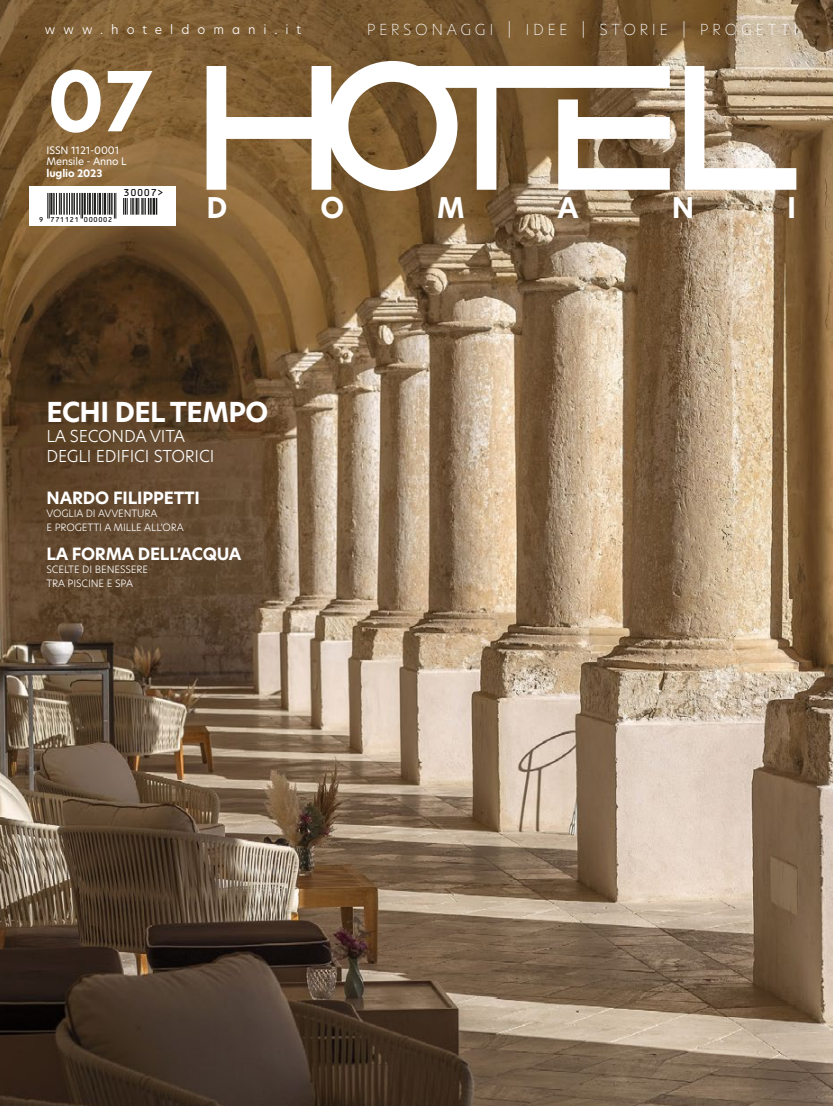
<style>
.page{position:relative;width:833px;height:1106px;background:#fff}
.page>*{position:absolute;margin:0;border:0;box-sizing:border-box;transform-origin:0 0}
.t1{font:700 80.88px "New Hero";color:#fff}
.t2{font:700 28px "New Hero";color:#fff}
.t3{font:700 27px "New Hero";letter-spacing:-.02em;color:#fff}
.t4{font:700 16.62px "New Hero";letter-spacing:-.01em;color:#fff}
.t5{font:300 16.12px/20.2px "New Hero";letter-spacing:-.01em;color:#fff}
.t6{font:200 15px "New Hero";letter-spacing:.245em;color:#fff}
.t7{font:300 12.5px "New Hero";letter-spacing:.64em;color:#fff}
.t8{font:10.12px/11.5px "New Hero";letter-spacing:-.01em;color:#fff}
.t9{font:700 10.12px "New Hero";letter-spacing:-.01em;color:#fff}
.t10{font:300 10px/13.6px "New Hero";letter-spacing:-.01em;color:#fff}
.t11{font:9.5px "OCRB";color:#000}
.t12{font:6.75px "OCRB";color:#000}
</style>
<div class="page">
<img style="left:0;top:0;width:833px;height:1106px">
<svg style="left:327px;top:61px;width:130px;height:130px"></svg>
<svg style="left:207px;top:66px;width:589px;height:124px"></svg>
<svg style="left:547px;top:66px;width:123px;height:124px"></svg>
<div style="left:29px;top:186px;width:147px;height:39px;background:#fff"></div>
<svg style="left:47px;top:193px;width:3px;height:25px"></svg>
<hr style="left:50px;top:193px;width:2px;height:22px;background:#1d1d1b">
<hr style="left:53px;top:193px;width:2px;height:22px;background:#1d1d1b">
<svg style="left:56px;top:193px;width:4px;height:22px"></svg>
<hr style="left:60px;top:193px;width:2px;height:22px;background:#1d1d1b">
<hr style="left:63px;top:193px;width:2px;height:22px;background:#1d1d1b">
<hr style="left:66px;top:193px;width:2px;height:22px;background:#1d1d1b">
<svg style="left:69px;top:193px;width:1px;height:22px"></svg>
<hr style="left:71px;top:193px;width:2px;height:22px;background:#1d1d1b">
<hr style="left:73px;top:193px;width:2px;height:22px;background:#1d1d1b">
<hr style="left:76px;top:193px;width:2px;height:22px;background:#1d1d1b">
<svg style="left:79px;top:193px;width:37px;height:25px"></svg>
<svg style="left:123px;top:198px;width:34px;height:17px"></svg>
<p class="t7" style="left:45px;top:21px;width:258px">www.hoteldomani.it</p>
<h3 class="t6" style="left:367px;top:19px;width:432px">PERSONAGGI | IDEE | STORIE | PROGETTI</h3>
<h1 class="t1" style="left:47px;top:47px;width:107px">07</h1>
<p class="t8" style="left:46px;top:144px;width:82px">ISSN 1121-0001<br>Mensile - Anno L</p>
<p class="t9" style="left:46px;top:166px;width:58px">luglio 2023</p>
<p class="t12" style="left:39px;top:216px;width:75px">9 771121 000002</p>
<p class="t11" style="left:123px;top:188px;width:42px">30007&gt;</p>
<h2 class="t2" style="left:207px;top:189px;width:22px">D</h2>
<h2 class="t2" style="left:320px;top:189px;width:25px">O</h2>
<h2 class="t2" style="left:437px;top:189px;width:29px">M</h2>
<h2 class="t2" style="left:557px;top:189px;width:23px">A</h2>
<h2 class="t2" style="left:672px;top:189px;width:24px">N</h2>
<h2 class="t2" style="left:787px;top:189px;width:11px">I</h2>
<h3 class="t3" style="left:46px;top:393px;width:223px">ECHI DEL TEMPO</h3>
<h3 class="t5" style="left:46px;top:425px;width:169px">LA SECONDA VITA<br>DEGLI EDIFICI STORICI</h3>
<h3 class="t4" style="left:46px;top:486px;width:155px">NARDO FILIPPETTI</h3>
<p class="t10" style="left:46px;top:507px;width:139px">VOGLIA DI AVVENTURA<br>E PROGETTI A MILLE ALL’ORA</p>
<h3 class="t4" style="left:46px;top:542px;width:196px">LA FORMA DELL’ACQUA</h3>
<p class="t10" style="left:46px;top:562px;width:103px">SCELTE DI BENESSERE<br>TRA PISCINE E SPA</p>
</div>
